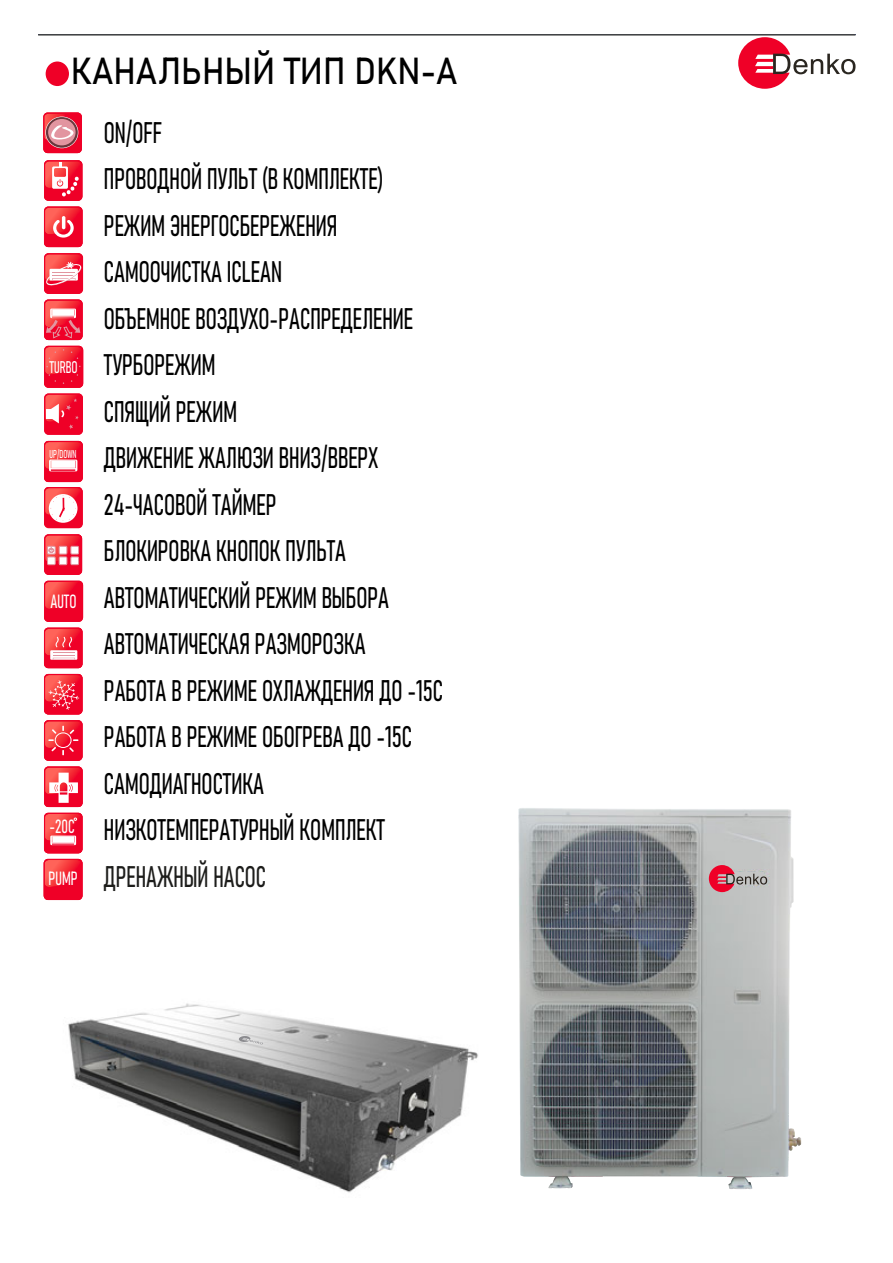
<style>
.page{position:relative;width:893px;height:1263px;background:#fff}
.page>*{position:absolute;margin:0;border:0;box-sizing:border-box;transform-origin:0 0}
.t1{font:37.2px "Bahnschrift";color:#000;scale:.89 1}
.t2{font:31.05px "Ink Free";color:#fff;scale:1.99 1}
.t3{font:29.4px/46.5px "Bahnschrift";color:#000;scale:.84 1}
.t4{font:29.4px "Bahnschrift";color:#1d1d1b;scale:.83 1}
.t5{font:18.9px "Bahnschrift";color:#fff;scale:.84 1}
.t6{font:16.65px "Bahnschrift";color:#fff;scale:.82 1}
.t7{font:11.25px "Bahnschrift";color:#fff;scale:.79 1}
</style>
<div class="page">
<svg style="left:44px;top:859px;width:39px;height:41px;background:#f31f35"></svg>
<div style="left:46px;top:62px;width:23px;height:24px;background:#ef0027;border-radius:50%"></div>
<svg style="left:44px;top:160px;width:38px;height:41px;background:#f5495c"></svg>
<svg style="left:44px;top:534px;width:38px;height:41px;background:#f25163"></svg>
<hr style="left:38px;top:34px;width:817px;height:2px;background:#1d1e1c">
<svg style="left:44px;top:253px;width:39px;height:41px"></svg>
<svg style="left:43px;top:113px;width:39px;height:40px"></svg>
<svg style="left:45px;top:117px;width:33px;height:31px"></svg>
<svg style="left:46px;top:117px;width:32px;height:31px"></svg>
<div style="left:48px;top:119px;width:28px;height:26px;background:#e295a0;border-radius:50%"></div>
<svg style="left:44px;top:207px;width:39px;height:40px;background:#f4394d"></svg>
<svg style="left:44px;top:300px;width:39px;height:40px;background:#f2495b"></svg>
<svg style="left:44px;top:628px;width:39px;height:40px;background:#f44859"></svg>
<svg style="left:44px;top:581px;width:39px;height:41px;background:#f21832"></svg>
<svg style="left:44px;top:813px;width:39px;height:40px;background:#f54153"></svg>
<svg style="left:44px;top:346px;width:39px;height:89px;background:#f3354b"></svg>
<svg style="left:44px;top:441px;width:39px;height:87px"></svg>
<svg style="left:738px;top:37px;width:117px;height:52px"></svg>
<svg style="left:44px;top:674px;width:39px;height:133px"></svg>
<img style="left:518px;top:808px;width:284px;height:381px">
<img style="left:68px;top:1003px;width:410px;height:190px">
<svg style="left:238px;top:1035px;width:25px;height:9px"></svg>
<svg style="left:709px;top:865px;width:58px;height:27px;background:#bf808a"></svg>
<p class="t1" style="left:71px;top:43px;width:436px">КАНАЛЬНЫЙ ТИП DKN-A</p>
<p class="t3" style="left:104px;top:107px;width:405px">ON/OFF<br>ПРОВОДНОЙ ПУЛЬТ (В КОМПЛЕКТЕ)<br>РЕЖИМ ЭНЕРГОСБЕРЕЖЕНИЯ<br>САМООЧИСТКА ICLEAN<br>ОБЪЕМНОЕ ВОЗДУХО-РАСПРЕДЕЛЕНИЕ<br>ТУРБОРЕЖИМ<br>СПЯЩИЙ РЕЖИМ<br>ДВИЖЕНИЕ ЖАЛЮЗИ ВНИЗ/ВВЕРХ<br>24-ЧАСОВОЙ ТАЙМЕР<br>БЛОКИРОВКА КНОПОК ПУЛЬТА<br>АВТОМАТИЧЕСКИЙ РЕЖИМ ВЫБОРА<br>АВТОМАТИЧЕСКАЯ РАЗМОРОЗКА<br>РАБОТА В РЕЖИМЕ ОХЛАЖДЕНИЯ ДО -15С<br>РАБОТА В РЕЖИМЕ ОБОГРЕВА ДО -15С<br>САМОДИАГНОСТИКА<br>НИЗКОТЕМПЕРАТУРНЫЙ КОМПЛЕКТ</p>
<p class="t4" style="left:104px;top:854px;width:197px">ДРЕНАЖНЫЙ НАСОС</p>
<p class="t2" style="left:49px;top:107px;width:15px">o</p>
<p class="t6" style="left:49px;top:355px;width:36px">TURBO</p>
<p class="t7" style="left:50px;top:445px;width:36px">UP/DOWN</p>
<p class="t5" style="left:50px;top:587px;width:33px">AUTO</p>
<p class="t5" style="left:49px;top:812px;width:31px">-20С</p>
<p class="t5" style="left:49px;top:864px;width:36px">PUMP</p>
</div>
